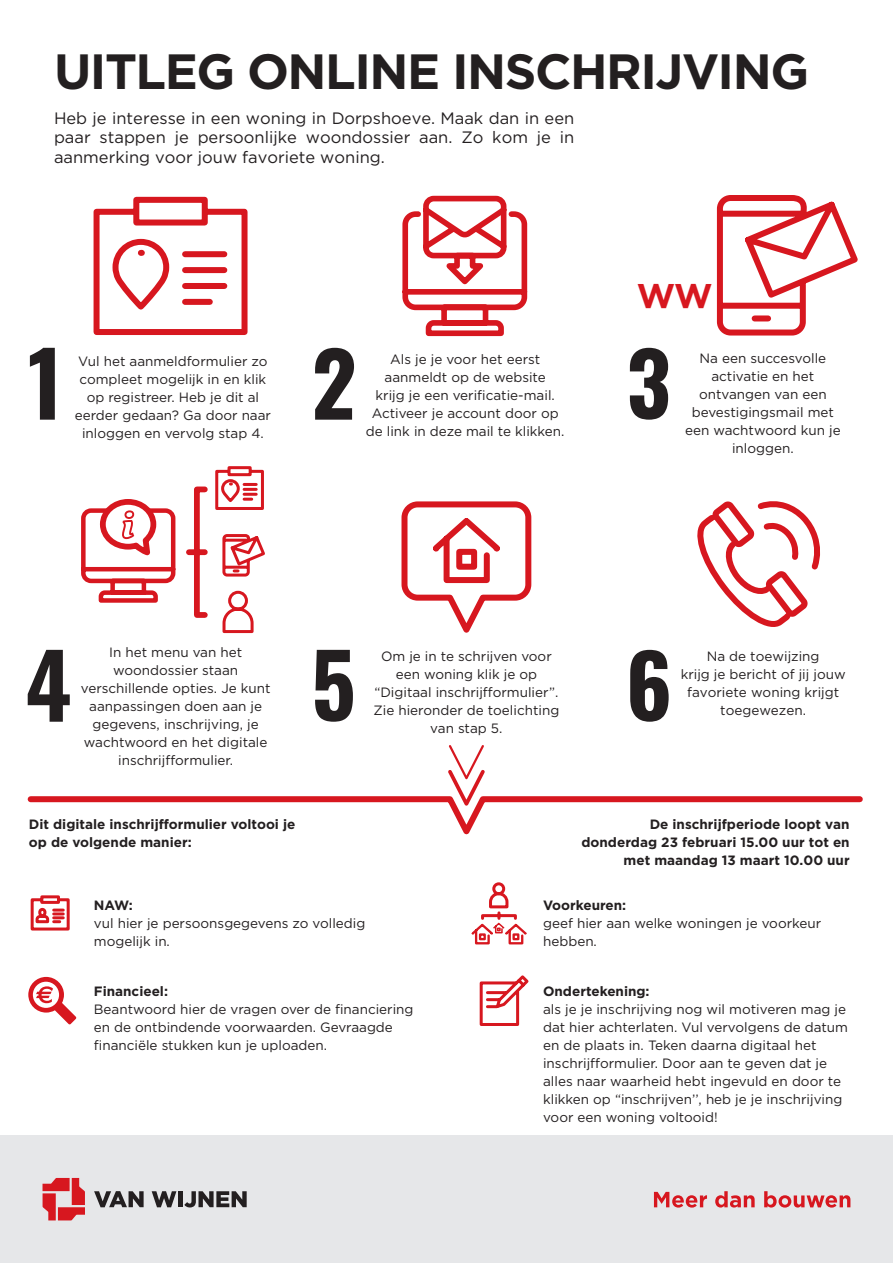
<style>
.page{position:relative;width:893px;height:1263px;background:#fff}
.page>*{position:absolute;margin:0;border:0;box-sizing:border-box;transform-origin:0 0}
.t1{font:700 49.5px "Gotham";letter-spacing:-.03em;color:#231f20}
.t2{font:700 34.35px "Gotham";color:#d7171f}
.t3{font:16.5px/19.5px "Gotham";color:#231f20;text-align:justify}
.t4{font:13.5px/18px "Gotham";color:#231f20;text-align:center}
.t5{font:700 13.5px/17.9px "Gotham";color:#231f20}
</style>
<div class="page">
<div style="left:0;top:1135px;width:893px;height:128px;background:#e6e7e9"></div>
<svg style="left:654px;top:1191px;width:196px;height:16px"></svg>
<svg style="left:94px;top:1191px;width:50px;height:16px"></svg>
<svg style="left:152px;top:1191px;width:24px;height:16px"></svg>
<div style="left:178px;top:1191px;width:5px;height:16px;background:#231f20"></div>
<svg style="left:184px;top:1191px;width:63px;height:16px"></svg>
<svg style="left:43px;top:1178px;width:42px;height:42px"></svg>
<svg style="left:697px;top:501px;width:121px;height:126px"></svg>
<svg style="left:401px;top:501px;width:131px;height:132px"></svg>
<svg style="left:716px;top:195px;width:142px;height:141px"></svg>
<svg style="left:402px;top:195px;width:126px;height:142px"></svg>
<svg style="left:479px;top:975px;width:50px;height:51px"></svg>
<svg style="left:30px;top:895px;width:40px;height:36px"></svg>
<svg style="left:28px;top:977px;width:48px;height:47px"></svg>
<svg style="left:30px;top:348px;width:25px;height:72px"></svg>
<svg style="left:315px;top:348px;width:39px;height:72px"></svg>
<svg style="left:630px;top:348px;width:38px;height:72px"></svg>
<svg style="left:28px;top:650px;width:42px;height:72px"></svg>
<svg style="left:315px;top:650px;width:38px;height:72px"></svg>
<svg style="left:630px;top:650px;width:39px;height:72px"></svg>
<svg style="left:93px;top:196px;width:155px;height:139px"></svg>
<svg style="left:81px;top:466px;width:184px;height:168px"></svg>
<svg style="left:471px;top:882px;width:56px;height:63px"></svg>
<svg style="left:27px;top:745px;width:836px;height:90px"></svg>
<h1 class="t1" style="left:54px;top:43px;width:757px">UITLEG ONLINE INSCHRIJVING</h1>
<p class="t3" style="left:54px;top:108px;width:522px">Heb je interesse in een woning in Dorpshoeve. Maak dan in een paar stappen je persoonlijke woondossier aan. Zo kom je in aanmerking voor jouw favoriete woning.</p>
<h2 class="t2" style="left:637px;top:276px;width:77px">WW</h2>
<p class="t4" style="left:75px;top:352px;width:198px">Vul het aanmeldformulier zo compleet mogelijk in en klik op registreer. Heb je dit al eerder gedaan? Ga door naar inloggen en vervolg stap 4.</p>
<p class="t4" style="left:366px;top:350px;width:200px">Als je je voor het eerst aanmeldt op de website<br>krijg je een verificatie-mail.<br>Activeer je account door op de link in deze mail te klikken.</p>
<p class="t4" style="left:685px;top:349px;width:157px">Na een succesvolle activatie en het ontvangen van een bevestigingsmail met een wachtwoord kun je inloggen.</p>
<p class="t4" style="left:81px;top:643px;width:191px">In het menu van het woondossier staan verschillende opties. Je kunt aanpassingen doen aan je gegevens, inschrijving, je wachtwoord en het digitale inschrijfformulier.</p>
<p class="t4" style="left:373px;top:646px;width:187px">Om je in te schrijven voor een woning klik je op “Digitaal inschrijfformulier”.<br>Zie hieronder de toelichting van stap 5.</p>
<p class="t4" style="left:681px;top:646px;width:166px">Na de toewijzing<br>krijg je bericht of jij jouw favoriete woning krijgt toegewezen.</p>
<p class="t5" style="left:29px;top:815px;width:268px">Dit digitale inschrijfformulier voltooi je op de volgende manier:</p>
<p class="t5" style="left:581px;top:815px;width:270px;text-align:right">De inschrijfperiode loopt van donderdag 23 februari 15.00 uur tot en met maandag 13 maart 10.00 uur</p>
<p class="t5" style="left:94px;top:896px;width:41px">NAW:</p>
<p class="t4" style="left:94px;top:914px;width:273px;text-align:left">vul hier je persoonsgegevens zo volledig mogelijk in.</p>
<p class="t5" style="left:94px;top:981px;width:76px">Financieel:</p>
<p class="t4" style="left:94px;top:999px;width:321px;text-align:left">Beantwoord hier de vragen over de financiering en de ontbindende voorwaarden. Gevraagde financiële stukken kun je uploaden.</p>
<p class="t5" style="left:543px;top:896px;width:85px">Voorkeuren:</p>
<p class="t4" style="left:543px;top:914px;width:280px;text-align:left">geef hier aan welke woningen je voorkeur hebben.</p>
<p class="t5" style="left:543px;top:981px;width:108px">Ondertekening:</p>
<p class="t4" style="left:543px;top:999px;width:307px;text-align:left">als je je inschrijving nog wil motiveren mag je dat hier achterlaten. Vul vervolgens de datum en de plaats in. Teken daarna digitaal het inschrijfformulier. Door aan te geven dat je alles naar waarheid hebt ingevuld en door te klikken op “inschrijven’’, heb je je inschrijving voor een woning voltooid!</p>
</div>
